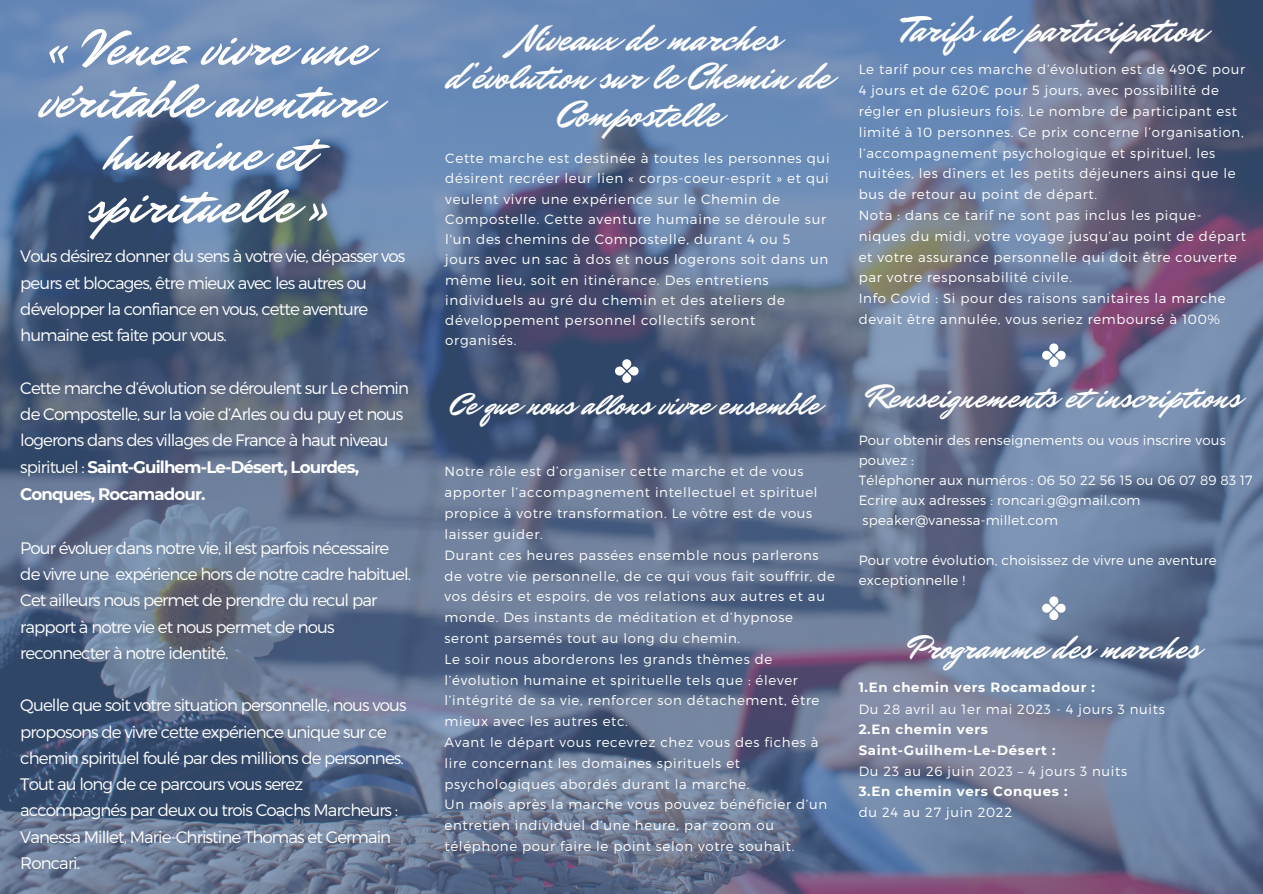
<style>
.page{position:relative;width:1263px;height:894px;background:#fff}
.page>*{position:absolute;margin:0;border:0;box-sizing:border-box;transform-origin:0 0}
.t1{font:52.95px/52.5px "Mr Dafoe";color:#fff;text-align:center}
.t2{font:37.8px/38.2px "Mr Dafoe";color:#fff;text-align:center}
.t3{font:33.45px "Mr Dafoe";color:#fff}
.t4{font:33px "Mr Dafoe";color:#fff}
.t5{font:31.2px "Mr Dafoe";color:#fff}
.t6{font:300 16.65px/26.2px "Montserrat";letter-spacing:-.055em;color:#fff}
.t7{font:300 13.5px/20.2px "Montserrat";letter-spacing:.05em;color:#fff}
.t8{font:300 13.35px/20.9px "Montserrat";letter-spacing:.05em;color:#fff}
.t9{font:300 13.35px/20.1px "Montserrat";letter-spacing:.015em;color:#fff}
.t10{font:700 13.35px/21.1px "Montserrat";letter-spacing:.05em;color:#fff}
.s1{font-weight:700}
</style>
<div class="page">
<img style="left:0;top:0;width:1263px;height:893px">
<svg style="left:615px;top:359px;width:24px;height:24px"></svg>
<svg style="left:1042px;top:343px;width:24px;height:24px"></svg>
<svg style="left:1042px;top:596px;width:24px;height:24px"></svg>
<h1 class="t1" style="left:39px;top:23px;width:339px">« Venez vivre une véritable aventure humaine et spirituelle »</h1>
<p class="t6" style="left:20px;top:242px;width:387px">Vous désirez donner du sens à votre vie, dépasser vos peurs et blocages, être mieux avec les autres ou développer la confiance en vous, cette aventure humaine est faite pour vous.</p>
<p class="t6" style="left:20px;top:373px;width:390px">Cette marche d’évolution se déroulent sur Le chemin de Compostelle, sur la voie d’Arles ou du puy et nous logerons dans des villages de France à haut niveau spirituel : <span class="s1">Saint-Guilhem-Le-Désert, Lourdes, Conques, Rocamadour.</span></p>
<p class="t6" style="left:20px;top:533px;width:392px">Pour évoluer dans notre vie, il est parfois nécessaire de vivre une expérience hors de notre cadre habituel.<br>Cet ailleurs nous permet de prendre du recul par rapport à notre vie et nous permet de nous reconnecter à notre identité.</p>
<p class="t6" style="left:20px;top:691px;width:388px">Quelle que soit votre situation personnelle, nous vous proposons de vivre cette expérience unique sur ce chemin spirituel foulé par des millions de personnes.<br>Tout au long de ce parcours vous serez accompagnés par deux ou trois Coachs Marcheurs :<br>Vanessa Millet, Marie-Christine Thomas et Germain Roncari.</p>
<h2 class="t2" style="left:446px;top:20px;width:385px">Niveaux de marches d’évolution sur le Chemin de<br>Compostelle</h2>
<p class="t7" style="left:445px;top:147px;width:386px">Cette marche est destinée à toutes les personnes qui désirent recréer leur lien « corps-coeur-esprit » et qui veulent vivre une expérience sur le Chemin de Compostelle. Cette aventure humaine se déroule sur l'un des chemins de Compostelle, durant 4 ou 5<br>jours avec un sac à dos et nous logerons soit dans un même lieu, soit en itinérance. Des entretiens individuels au gré du chemin et des ateliers de développement personnel collectifs seront organisés.</p>
<h3 class="t5" style="left:450px;top:383px;width:371px">Ce que nous allons vivre ensemble</h3>
<p class="t8" style="left:445px;top:460px;width:392px">Notre rôle est d’organiser cette marche et de vous apporter l’accompagnement intellectuel et spirituel propice à votre transformation. Le vôtre est de vous laisser guider.<br>Durant ces heures passées ensemble nous parlerons de votre vie personnelle, de ce qui vous fait souffrir, de vos désirs et espoirs, de vos relations aux autres et au monde. Des instants de méditation et d’hypnose seront parsemés tout au long du chemin.<br>Le soir nous aborderons les grands thèmes de l’évolution humaine et spirituelle tels que : élever l’intégrité de sa vie, renforcer son détachement, être mieux avec les autres etc.<br>Avant le départ vous recevrez chez vous des fiches à lire concernant les domaines spirituels et psychologiques abordés durant la marche.<br>Un mois après la marche vous pouvez bénéficier d’un entretien individuel d’une heure, par zoom ou téléphone pour faire le point selon votre souhait.</p>
<h2 class="t2" style="left:902px;top:11px;width:304px">Tarifs de participation</h2>
<p class="t8" style="left:859px;top:58px;width:389px">Le tarif pour ces marche d’évolution est de 490€ pour 4 jours et de 620€ pour 5 jours, avec possibilité de régler en plusieurs fois. Le nombre de participant est limité à 10 personnes. Ce prix concerne l’organisation, l’accompagnement psychologique et spirituel, les nuitées, les dîners et les petits déjeuners ainsi que le bus de retour au point de départ.<br>Nota : dans ce tarif ne sont pas inclus les pique&shy;niques du midi, votre voyage jusqu’au point de départ et votre assurance personnelle qui doit être couverte par votre responsabilité civile.<br>Info Covid : Si pour des raisons sanitaires la marche devait être annulée, vous seriez remboursé à 100%</p>
<h3 class="t4" style="left:867px;top:374px;width:375px">Renseignements et inscriptions</h3>
<p class="t9" style="left:859px;top:429px;width:395px">Pour obtenir des renseignements ou vous inscrire vous pouvez :<br>Téléphoner aux numéros : 06 50 22 56 15 ou 06 07 89 83 17<br>Ecrire aux adresses : roncari.g@gmail.com speaker@vanessa-millet.com</p>
<p class="t9" style="left:859px;top:549px;width:360px">Pour votre évolution, choisissez de vivre une aventure exceptionnelle !</p>
<h3 class="t3" style="left:908px;top:625px;width:293px">Programme des marches</h3>
<p class="t10" style="left:859px;top:677px;width:238px">1.En chemin vers Rocamadour :</p>
<p class="t8" style="left:859px;top:697px;width:308px">Du 28 avril au 1er mai 2023 - 4 jours 3 nuits</p>
<p class="t10" style="left:859px;top:718px;width:198px">2.En chemin vers<br>Saint-Guilhem-Le-Désert :</p>
<p class="t8" style="left:859px;top:760px;width:270px">Du 23 au 26 juin 2023 – 4 jours 3 nuits</p>
<p class="t10" style="left:859px;top:780px;width:210px">3.En chemin vers Conques :</p>
<p class="t8" style="left:859px;top:801px;width:155px">du 24 au 27 juin 2022</p>
</div>
